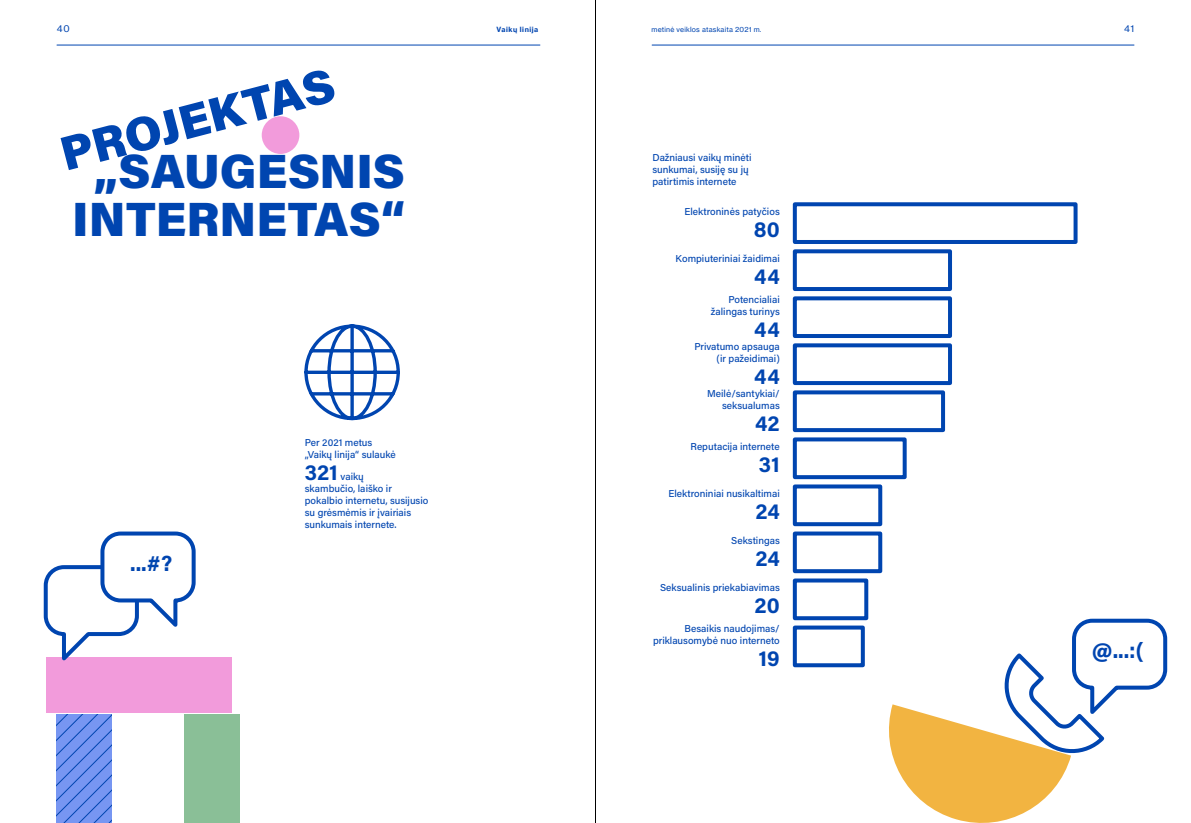
<style>
.page{position:relative;width:1191px;height:823px;background:#fff}
.page>*{position:absolute;margin:0;border:0;box-sizing:border-box;transform-origin:0 0}
.t1{font:900 48px/47.9px "Acumin Pro";color:#0045b0;text-align:center}
.t2{font:700 22px "Acumin Pro";color:#0045b0}
.t3{font:500 10px/12px "Acumin Pro";color:#0045b0;text-align:right}
.t4{font:9px "N Haas Grotesk TX Pro 55 Rg";color:#0045b0}
.t5{font:7px "N Haas Grotesk TX Pro 55 Rg";letter-spacing:.025em;color:#0045b0}
.t6{font:7px "N Haas Grotesk TX Pro 75 Bd";letter-spacing:.075em;color:#0045b0}
.s1{font-weight:700;font-size:22px}
</style>
<div class="page">
<hr style="left:652px;top:44px;width:482px;height:1px;background:#0045b0">
<hr style="left:57px;top:44px;width:483px;height:1px;background:#0045b0">
<hr style="left:595px;top:0;width:1px;height:822px;background:#000">
<svg style="left:304px;top:324px;width:96px;height:97px"></svg>
<svg style="left:57px;top:714px;width:55px;height:108px;background:#6b8eeb"></svg>
<div style="left:184px;top:714px;width:55px;height:108px;background:#8abf97"></div>
<div style="left:46px;top:657px;width:186px;height:55px;background:#f29bdb"></div>
<div style="left:262px;top:116px;width:37px;height:38px;background:#f29bdb;border-radius:50%"></div>
<div style="left:44px;top:564px;width:95px;height:71px;border:4px solid #0045b0;border-radius:18px"></div>
<div style="left:102px;top:533px;width:92px;height:67px;background:#fff;border-radius:18px"></div>
<div style="left:100px;top:531px;width:96px;height:71px;border:4px solid #0045b0;border-radius:18px"></div>
<div style="left:1072px;top:618px;width:95px;height:71px;border:4px solid #0045b0;border-radius:18px"></div>
<svg style="left:889px;top:649px;width:218px;height:173px"></svg>
<div style="left:793px;top:625px;width:72px;height:41px;background:#fff;border:4px solid #0045b0"></div>
<div style="left:793px;top:578px;width:75px;height:42px;background:#fff;border:4px solid #0045b0"></div>
<div style="left:793px;top:531px;width:89px;height:42px;background:#fff;border:4px solid #0045b0"></div>
<div style="left:793px;top:484px;width:89px;height:42px;background:#fff;border:4px solid #0045b0"></div>
<div style="left:793px;top:437px;width:113px;height:42px;background:#fff;border:4px solid #0045b0"></div>
<div style="left:793px;top:390px;width:152px;height:42px;background:#fff;border:4px solid #0045b0"></div>
<div style="left:793px;top:343px;width:159px;height:42px;background:#fff;border:4px solid #0045b0"></div>
<div style="left:793px;top:296px;width:159px;height:42px;background:#fff;border:4px solid #0045b0"></div>
<div style="left:793px;top:249px;width:159px;height:42px;background:#fff;border:4px solid #0045b0"></div>
<div style="left:793px;top:202px;width:284px;height:42px;background:#fff;border:4px solid #0045b0"></div>
<p class="t4" style="left:57px;top:23px;width:14px">40</p>
<p class="t6" style="left:496px;top:25px;width:43px">Vaikų linija</p>
<p class="t5" style="left:651px;top:25px;width:111px">metinė veiklos ataskaita 2021 m.</p>
<p class="t4" style="left:1124px;top:23px;width:12px">41</p>
<h1 class="t1" style="left:55px;top:130px;width:283px;rotate:-15deg">PROJEKTAS</h1>
<h1 class="t1" style="left:72px;top:145px;width:335px">„SAUGESNIS<br>INTERNETAS“</h1>
<h2 class="t2" style="left:130px;top:548px;width:44px">...#?</h2>
<p class="t3" style="left:305px;top:435px;width:92px;text-align:left">Per 2021 metus „Vaikų linija“ sulaukė</p>
<p class="t3" style="left:305px;top:469px;width:125px;text-align:left"><span class="s1">321</span> vaikų<br>skambučio, laiško ir pokalbio internetu, susijusio su grėsmėmis ir įvairiais sunkumais internete.</p>
<p class="t3" style="left:652px;top:150px;width:101px;text-align:left">Dažniausi vaikų minėti sunkumai, susiję su jų patirtimis internete</p>
<p class="t3" style="left:684px;top:205px;width:97px">Elektroninės patyčios</p>
<h2 class="t2" style="left:754px;top:213px;width:27px">80</h2>
<p class="t3" style="left:675px;top:252px;width:106px">Kompiuteriniai žaidimai</p>
<h2 class="t2" style="left:754px;top:260px;width:27px">44</h2>
<p class="t3" style="left:711px;top:293px;width:70px">Potencialiai žalingas turinys</p>
<h2 class="t2" style="left:754px;top:313px;width:27px">44</h2>
<p class="t3" style="left:694px;top:340px;width:87px">Privatumo apsauga (ir pažeidimai)</p>
<h2 class="t2" style="left:754px;top:360px;width:27px">44</h2>
<p class="t3" style="left:707px;top:387px;width:74px">Meilė/santykiai/ seksualumas</p>
<h2 class="t2" style="left:755px;top:407px;width:26px">42</h2>
<p class="t3" style="left:690px;top:440px;width:91px">Reputacija internete</p>
<h2 class="t2" style="left:759px;top:448px;width:22px">31</h2>
<p class="t3" style="left:668px;top:487px;width:113px">Elektroniniai nusikaltimai</p>
<h2 class="t2" style="left:755px;top:495px;width:26px">24</h2>
<p class="t3" style="left:731px;top:534px;width:50px">Sekstingas</p>
<h2 class="t2" style="left:755px;top:542px;width:26px">24</h2>
<p class="t3" style="left:660px;top:581px;width:121px">Seksualinis priekabiavimas</p>
<h2 class="t2" style="left:754px;top:590px;width:27px">20</h2>
<p class="t3" style="left:653px;top:622px;width:128px">Besaikis naudojimas/ priklausomybė nuo interneto</p>
<h2 class="t2" style="left:758px;top:643px;width:23px">19</h2>
<h2 class="t2" style="left:1092px;top:634px;width:53px">@...:(</h2>
</div>
